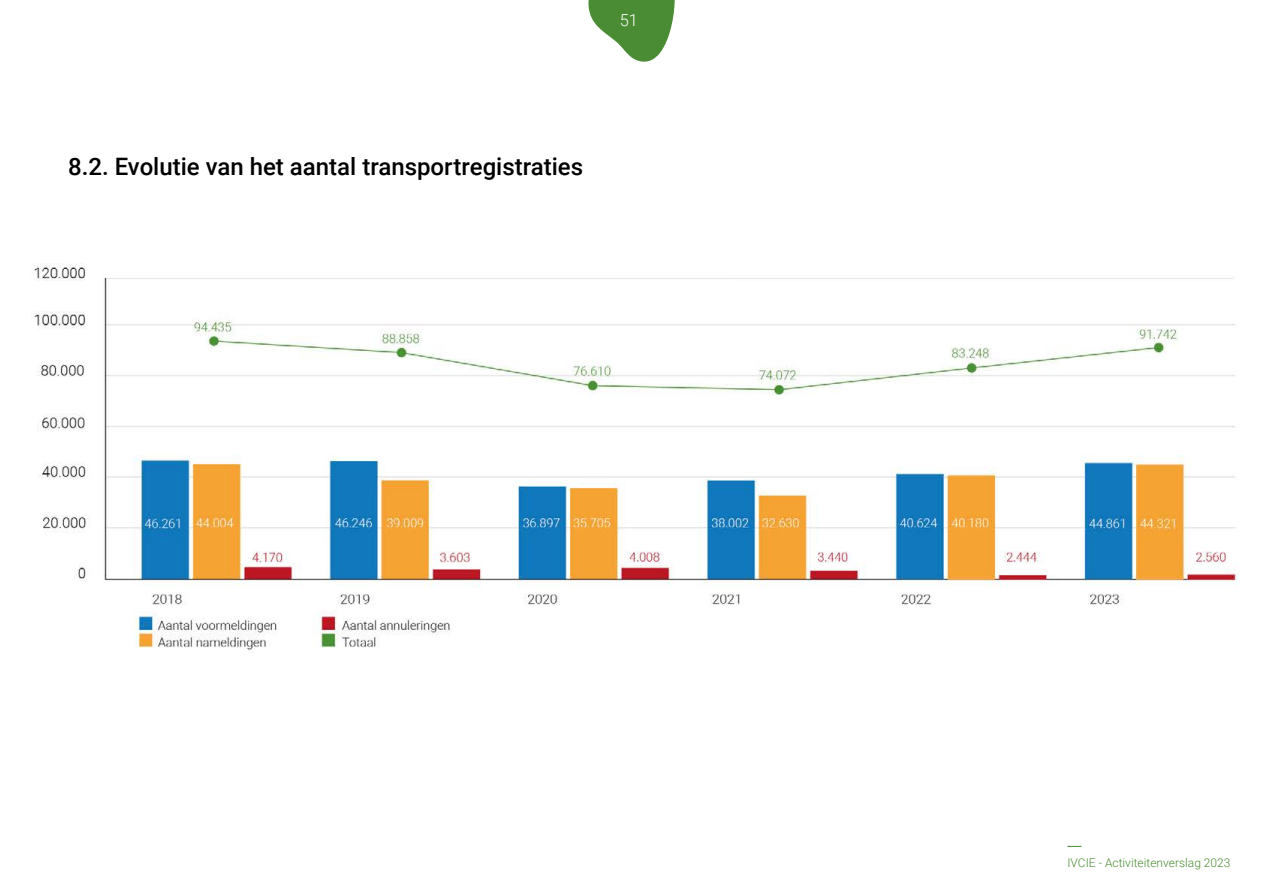
<style>
.page{position:relative;width:1263px;height:893px;background:#fff}
.page>*{position:absolute;margin:0;border:0;box-sizing:border-box;transform-origin:0 0}
.t1{font:500 24px "Roboto";color:#000}
.t2{font:300 16.5px "Roboto";color:#fff}
.t3{font:300 12px "Roboto";color:#4a8c33}
</style>
<div class="page">
<img style="left:33px;top:263px;width:1206px;height:387px">
<svg style="left:588px;top:0;width:87px;height:62px"></svg>
<svg style="left:1067px;top:846px;width:14px;height:1px"></svg>
<p class="t2" style="left:620px;top:9px;width:20px">51</p>
<p class="t1" style="left:68px;top:150px;width:517px">8.2. Evolutie van het aantal transportregistraties</p>
<p class="t3" style="left:1067px;top:854px;width:165px">IVCIE - Activiteitenverslag 2023</p>
</div>
